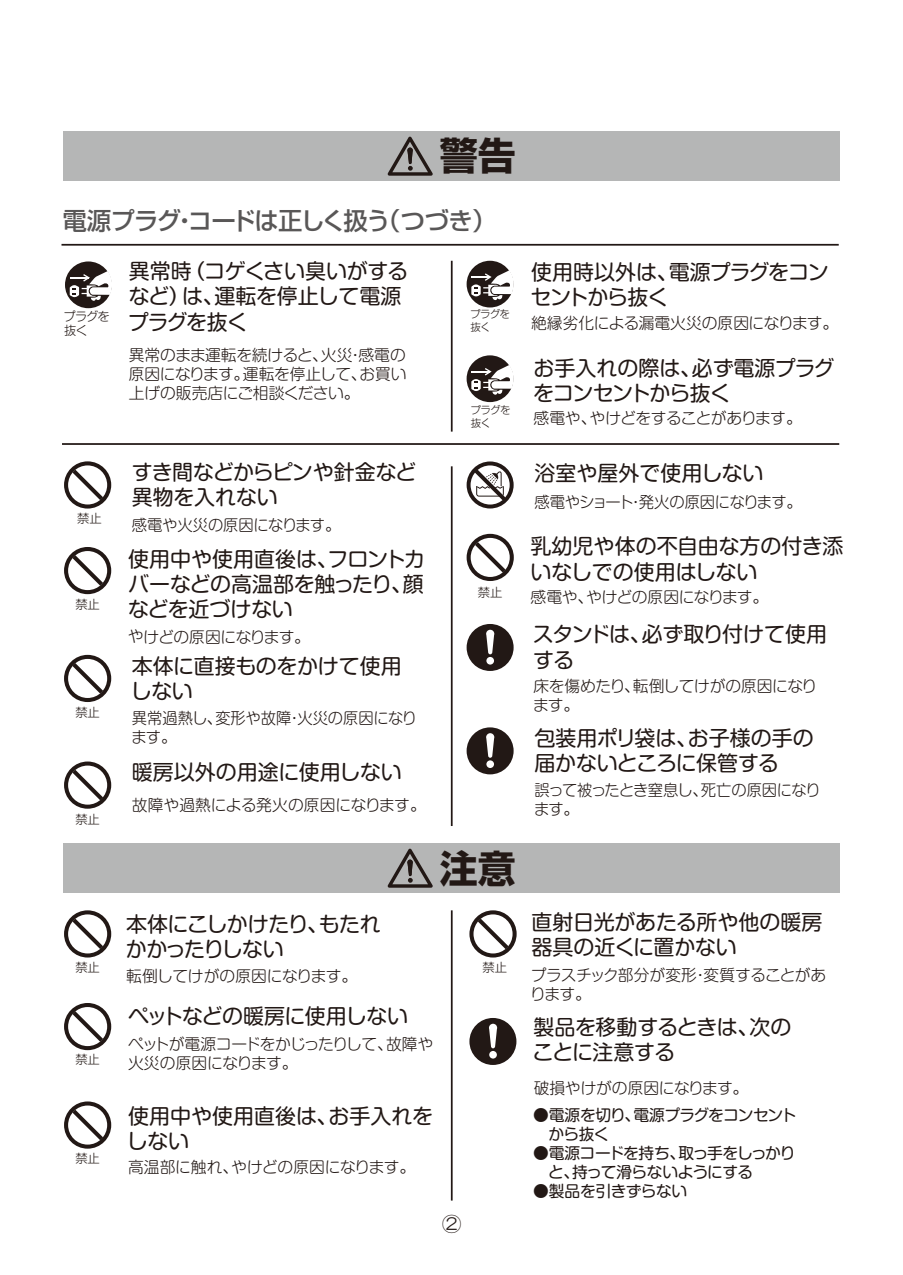
<style>
.page{position:relative;width:903px;height:1275px;background:#fff}
.page>*{position:absolute;margin:0;border:0;box-sizing:border-box;transform-origin:0 0}
.t1{font:700 37.98px "Shin Go Pro";color:#221815}
.t2{font:500 24.5px "Shin Go Pro";letter-spacing:-.045em;color:#595757}
.t3{font:21px/25.2px "Shin M Go Pro";letter-spacing:-.02em;color:#221815}
.t4{font:21px/25.2px "Shin M Go Pro";color:#221815}
.t5{font:21px/25.2px "Shin M Go Pro";letter-spacing:-.045em;color:#221815}
.t6{font:21px/25.2px "Shin M Go Pro";letter-spacing:-.04em;color:#221815}
.t7{font:19.25px "HG Maru Gothic MPRO";color:#221815}
.t8{font:300 15.75px/18.9px "Shin M Go Pro";letter-spacing:-.02em;color:#221815}
.t9{font:300 15.75px/18.9px "Shin M Go Pro";letter-spacing:-.04em;color:#221815}
.t10{font:15.75px/18.9px "Shin M Go Pro";letter-spacing:-.04em;color:#221815}
.t11{font:300 15.75px/18.9px "Shin M Go Pro";color:#221815}
.t12{font:300 12.25px/14px "Shin M Go Pro";color:#221815}
.t13{font:300 10.5px/12.6px "Shin Go Pro";letter-spacing:-.07em;color:#221815}
</style>
<div class="page">
<svg style="left:64px;top:547px;width:47px;height:47px"></svg>
<div style="left:467px;top:261px;width:46px;height:46px;background:#221815;border-radius:50%"></div>
<svg style="left:471px;top:270px;width:43px;height:30px"></svg>
<hr style="left:451px;top:466px;width:2px;height:360px;background:#221815">
<hr style="left:61px;top:244px;width:778px;height:2px;background:#221815">
<div style="left:64px;top:131px;width:776px;height:50px;background:#b5b6b6"></div>
<svg style="left:388px;top:137px;width:45px;height:39px"></svg>
<svg style="left:469px;top:910px;width:48px;height:47px"></svg>
<hr style="left:451px;top:261px;width:2px;height:171px;background:#221815">
<hr style="left:62px;top:443px;width:777px;height:2px;background:#221815">
<div style="left:64px;top:843px;width:776px;height:50px;background:#b5b6b6"></div>
<svg style="left:388px;top:849px;width:45px;height:39px"></svg>
<svg style="left:64px;top:461px;width:47px;height:48px"></svg>
<div style="left:467px;top:355px;width:46px;height:47px;background:#221815;border-radius:50%"></div>
<svg style="left:471px;top:365px;width:43px;height:30px"></svg>
<hr style="left:451px;top:910px;width:2px;height:290px;background:#221815">
<svg style="left:64px;top:655px;width:47px;height:47px"></svg>
<div style="left:65px;top:261px;width:47px;height:47px;background:#221815;border-radius:50%"></div>
<svg style="left:70px;top:271px;width:42px;height:30px"></svg>
<svg style="left:467px;top:461px;width:47px;height:47px"></svg>
<div style="left:467px;top:727px;width:47px;height:47px;background:#221815;border-radius:50%"></div>
<svg style="left:486px;top:733px;width:8px;height:25px"></svg>
<div style="left:486px;top:760px;width:8px;height:8px;background:#fff;border-radius:50%"></div>
<svg style="left:64px;top:1101px;width:47px;height:48px"></svg>
<svg style="left:64px;top:910px;width:47px;height:47px"></svg>
<svg style="left:64px;top:1003px;width:47px;height:47px"></svg>
<svg style="left:467px;top:534px;width:47px;height:47px"></svg>
<svg style="left:64px;top:761px;width:47px;height:48px"></svg>
<div style="left:469px;top:1018px;width:47px;height:47px;background:#221815;border-radius:50%"></div>
<svg style="left:489px;top:1024px;width:8px;height:24px"></svg>
<div style="left:489px;top:1051px;width:8px;height:7px;background:#fff;border-radius:50%"></div>
<div style="left:467px;top:624px;width:47px;height:47px;background:#221815;border-radius:50%"></div>
<svg style="left:486px;top:630px;width:8px;height:24px"></svg>
<div style="left:486px;top:657px;width:8px;height:8px;background:#fff;border-radius:50%"></div>
<p class="t1" style="left:440px;top:126px;width:77px">警告</p>
<p class="t2" style="left:62px;top:201px;width:436px">電源プラグ・コードは正しく扱う（つづき）</p>
<p class="t12" style="left:64px;top:308px;width:48px">プラグを抜く</p>
<p class="t3" style="left:128px;top:256px;width:282px">異常時（コゲくさい臭いがするなど）は、運転を停止して電源プラグを抜く</p>
<p class="t8" style="left:129px;top:344px;width:279px;text-align:justify">異常のまま運転を続けると、火災・感電の原因になります。運転を停止して、お買い上げの販売店にご相談ください。</p>
<p class="t3" style="left:132px;top:457px;width:286px">すき間などからピンや針金など異物を入れない</p>
<p class="t12" style="left:77px;top:510px;width:26px">禁止</p>
<p class="t8" style="left:132px;top:513px;width:210px">感電や火災の原因になります。</p>
<p class="t13" style="left:470px;top:307px;width:42px">プラグを抜く</p>
<p class="t13" style="left:470px;top:402px;width:42px">プラグを抜く</p>
<p class="t5" style="left:530px;top:257px;width:300px">使用時以外は、電源プラグをコンセントから抜く</p>
<p class="t8" style="left:531px;top:312px;width:309px">絶縁劣化による漏電火災の原因になります。</p>
<p class="t3" style="left:533px;top:353px;width:303px">お手入れの際は、必ず電源プラグをコンセントから抜く</p>
<p class="t9" style="left:533px;top:407px;width:270px">感電や、やけどをすることがあります。</p>
<p class="t4" style="left:534px;top:458px;width:231px">浴室や屋外で使用しない</p>
<p class="t8" style="left:534px;top:491px;width:269px">感電やショート・発火の原因になります。</p>
<p class="t12" style="left:75px;top:596px;width:26px">禁止</p>
<p class="t12" style="left:75px;top:704px;width:26px">禁止</p>
<p class="t12" style="left:75px;top:810px;width:26px">禁止</p>
<p class="t12" style="left:75px;top:959px;width:26px">禁止</p>
<p class="t12" style="left:75px;top:1051px;width:26px">禁止</p>
<p class="t12" style="left:75px;top:1149px;width:26px">禁止</p>
<p class="t3" style="left:128px;top:544px;width:299px;text-align:justify">使用中や使用直後は、フロントカバーなどの高温部を触ったり、顔などを近づけない</p>
<p class="t9" style="left:128px;top:625px;width:184px">やけどの原因になります。</p>
<p class="t3" style="left:131px;top:651px;width:273px">本体に直接ものをかけて使用しない</p>
<p class="t11" style="left:131px;top:707px;width:287px">異常過熱し、変形や故障・火災の原因になります。</p>
<p class="t4" style="left:132px;top:757px;width:271px">暖房以外の用途に使用しない</p>
<p class="t8" style="left:132px;top:793px;width:295px">故障や過熱による発火の原因になります。</p>
<p class="t4" style="left:531px;top:531px;width:314px">乳幼児や体の不自由な方の付き添いなしでの使用はしない</p>
<p class="t12" style="left:478px;top:584px;width:26px">禁止</p>
<p class="t8" style="left:531px;top:585px;width:239px">感電や、やけどの原因になります。</p>
<p class="t6" style="left:533px;top:619px;width:296px">スタンドは、必ず取り付けて使用する</p>
<p class="t8" style="left:533px;top:675px;width:286px">床を傷めたり、転倒してけがの原因になります。</p>
<p class="t3" style="left:534px;top:723px;width:281px">包装用ポリ袋は、お子様の手の届かないところに保管する</p>
<p class="t9" style="left:534px;top:779px;width:288px">誤って被ったとき窒息し、死亡の原因になります。</p>
<p class="t1" style="left:440px;top:838px;width:77px">注意</p>
<p class="t3" style="left:126px;top:909px;width:257px">本体にこしかけたり、もたれかかったりしない</p>
<p class="t8" style="left:126px;top:965px;width:233px">転倒してけがの原因になります。</p>
<p class="t3" style="left:128px;top:1000px;width:281px">ペットなどの暖房に使用しない</p>
<p class="t8" style="left:128px;top:1033px;width:307px">ペットが電源コードをかじったりして、故障や火災の原因になります。</p>
<p class="t12" style="left:482px;top:959px;width:26px">禁止</p>
<p class="t4" style="left:127px;top:1101px;width:308px">使用中や使用直後は、お手入れをしない</p>
<p class="t8" style="left:128px;top:1156px;width:289px">高温部に触れ、やけどの原因になります。</p>
<p class="t7" style="left:442px;top:1214px;width:21px">②</p>
<p class="t3" style="left:531px;top:907px;width:292px">直射日光があたる所や他の暖房器具の近くに置かない</p>
<p class="t9" style="left:530px;top:964px;width:298px">プラスチック部分が変形・変質することがあります。</p>
<p class="t3" style="left:533px;top:1012px;width:260px">製品を移動するときは、次のことに注意する</p>
<p class="t8" style="left:534px;top:1077px;width:216px">破損やけがの原因になります。</p>
<p class="t10" style="left:533px;top:1104px;width:265px">●電源を切り、電源プラグをコンセント　から抜く</p>
<p class="t10" style="left:533px;top:1142px;width:264px">●電源コードを持ち、取っ手をしっかり　と、持って滑らないようにする</p>
<p class="t10" style="left:533px;top:1179px;width:156px">●製品を引きずらない</p>
</div>
